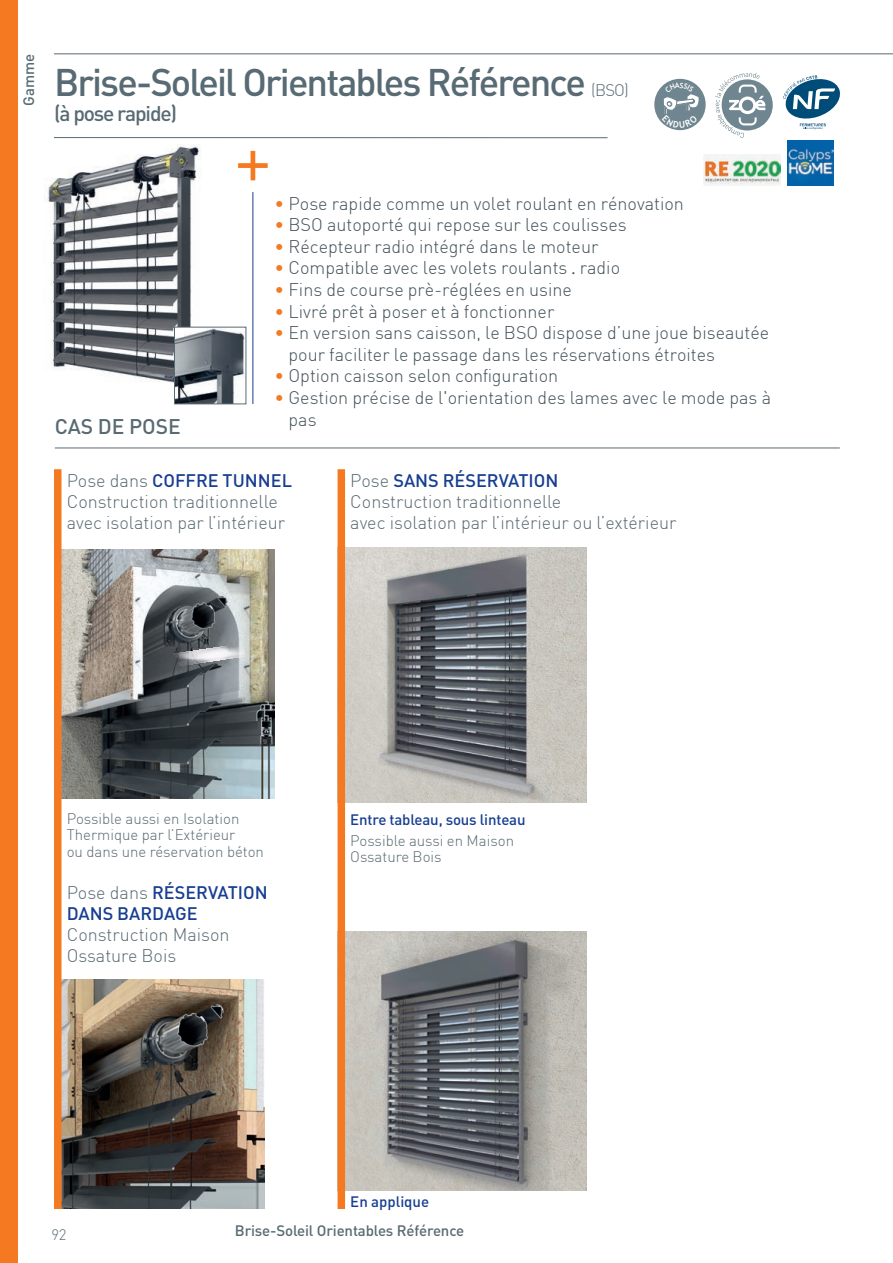
<style>
.page{position:relative;width:893px;height:1263px;background:#fff}
.page>*{position:absolute;margin:0;border:0;box-sizing:border-box;transform-origin:0 0}
.t1{font:500 38.1px "DIN";letter-spacing:-.05em;color:#586a73}
.t2{font:500 21px "DIN";letter-spacing:-.055em;color:#586a73}
.t3{font:500 21px "DIN";color:#586a73}
.t4{font:300 18px/21.6px "DIN";color:#425159}
.t5{font:300 18px/21px "DIN";color:#586a73}
.t6{font:500 18px/21px "DIN";color:#173e91}
.t7{font:300 16.5px "DIN";color:#586a73}
.t8{font:300 15px/16.5px "DIN";color:#586a73}
.t9{font:500 15px "DIN";letter-spacing:-.01em;color:#586a73}
.t10{font:500 15px "DIN";letter-spacing:-.01em;color:#173e91}
.s1{color:#f47921}
.s2{font-family:"Minion Pro";font-weight:400}
.s3{font-weight:500;color:#173e91}
.s4{font-weight:300;color:#586a73}
</style>
<div class="page">
<div style="left:0;top:0;width:17px;height:1263px;background:#f47921"></div>
<img style="left:62px;top:549px;width:213px;height:250px">
<img style="left:62px;top:979px;width:203px;height:230px">
<hr style="left:54px;top:137px;width:554px;height:1px;background:#586a73">
<img style="left:44px;top:144px;width:180px;height:239px">
<hr style="left:54px;top:54px;width:839px;height:1px;background:#586a73">
<img style="left:345px;top:547px;width:242px;height:256px">
<hr style="left:55px;top:448px;width:785px;height:1px;background:#586a73">
<div style="left:54px;top:469px;width:8px;height:740px;background:#f47921"></div>
<img style="left:345px;top:932px;width:242px;height:259px">
<div style="left:338px;top:469px;width:7px;height:740px;background:#f47921"></div>
<div style="left:722px;top:79px;width:51px;height:51px;background:#6f8590;border-radius:50%"></div>
<svg style="left:715px;top:73px;width:50px;height:65px"></svg>
<img style="left:788px;top:140px;width:45px;height:46px">
<svg style="left:783px;top:75px;width:57px;height:54px"></svg>
<svg style="left:238px;top:151px;width:30px;height:29px"></svg>
<hr style="left:252px;top:192px;width:1px;height:212px;background:#173e91">
<img style="left:176px;top:329px;width:68px;height:73px">
<div style="left:174px;top:327px;width:72px;height:77px;border:1px solid #586a73"></div>
<img style="left:704px;top:154px;width:76px;height:32px">
<div style="left:654px;top:79px;width:52px;height:51px;background:#6f8590;border-radius:50%"></div>
<img style="left:173px;top:644px;width:71px;height:22px">
<svg style="left:661px;top:78px;width:40px;height:50px"></svg>
<p class="t9" style="left:19px;top:106px;width:54px;rotate:-90deg">Gamme</p>
<h1 class="t1" style="left:54px;top:58px;width:533px">Brise-Soleil Orientables Référence</h1>
<p class="t2" style="left:54px;top:100px;width:125px">(à pose rapide)</p>
<p class="t7" style="left:591px;top:80px;width:39px">(BSO)</p>
<p class="t3" style="left:55px;top:413px;width:128px">CAS DE POSE</p>
<p class="t4" style="left:275px;top:192px;width:411px"><span class="s1">•</span> Pose rapide comme un volet roulant en rénovation</p>
<p class="t4" style="left:275px;top:214px;width:354px"><span class="s1">•</span> BSO autoporté qui repose sur les coulisses</p>
<p class="t4" style="left:275px;top:235px;width:325px"><span class="s1">•</span> Récepteur radio intégré dans le moteur</p>
<p class="t4" style="left:275px;top:257px;width:347px"><span class="s1">•</span> Compatible avec les volets roulants <span class="s2">.</span> radio</p>
<p class="t4" style="left:275px;top:279px;width:299px"><span class="s1">•</span> Fins de course prè-réglées en usine</p>
<p class="t4" style="left:275px;top:300px;width:281px"><span class="s1">•</span> Livré prêt à poser et à fonctionner</p>
<p class="t4" style="left:289px;top:322px;width:482px;text-indent:-14px"><span class="s1">•</span> En version sans caisson, le BSO dispose d’une joue biseautée pour faciliter le passage dans les réservations étroites</p>
<p class="t4" style="left:275px;top:365px;width:285px"><span class="s1">•</span> Option caisson selon configuration</p>
<p class="t4" style="left:289px;top:387px;width:484px;text-indent:-14px"><span class="s1">•</span> Gestion précise de l'orientation des lames avec le mode pas à pas</p>
<p class="t5" style="left:67px;top:470px;width:227px">Pose dans <span class="s3">COFFRE TUNNEL<br></span>Construction traditionnelle avec isolation par l’intérieur</p>
<p class="t5" style="left:350px;top:470px;width:328px">Pose <span class="s3">SANS RÉSERVATION<br></span>Construction traditionnelle<br>avec isolation par l’intérieur ou l’extérieur</p>
<p class="t8" style="left:67px;top:810px;width:199px">Possible aussi en Isolation<br>Thermique par l’Extérieur<br>ou dans une réservation béton</p>
<p class="t6" style="left:67px;top:881px;width:202px"><span class="s4">Pose dans</span> RÉSERVATION<br>DANS BARDAGE</p>
<p class="t5" style="left:67px;top:923px;width:164px">Construction Maison<br>Ossature Bois</p>
<p class="t10" style="left:350px;top:810px;width:177px">Entre tableau, sous linteau</p>
<p class="t8" style="left:350px;top:832px;width:165px">Possible aussi en Maison<br>Ossature Bois</p>
<p class="t10" style="left:350px;top:1192px;width:80px">En applique</p>
<p class="t8" style="left:51px;top:1226px;width:17px">92</p>
<p class="t9" style="left:235px;top:1221px;width:231px">Brise-Soleil Orientables Référence</p>
</div>
